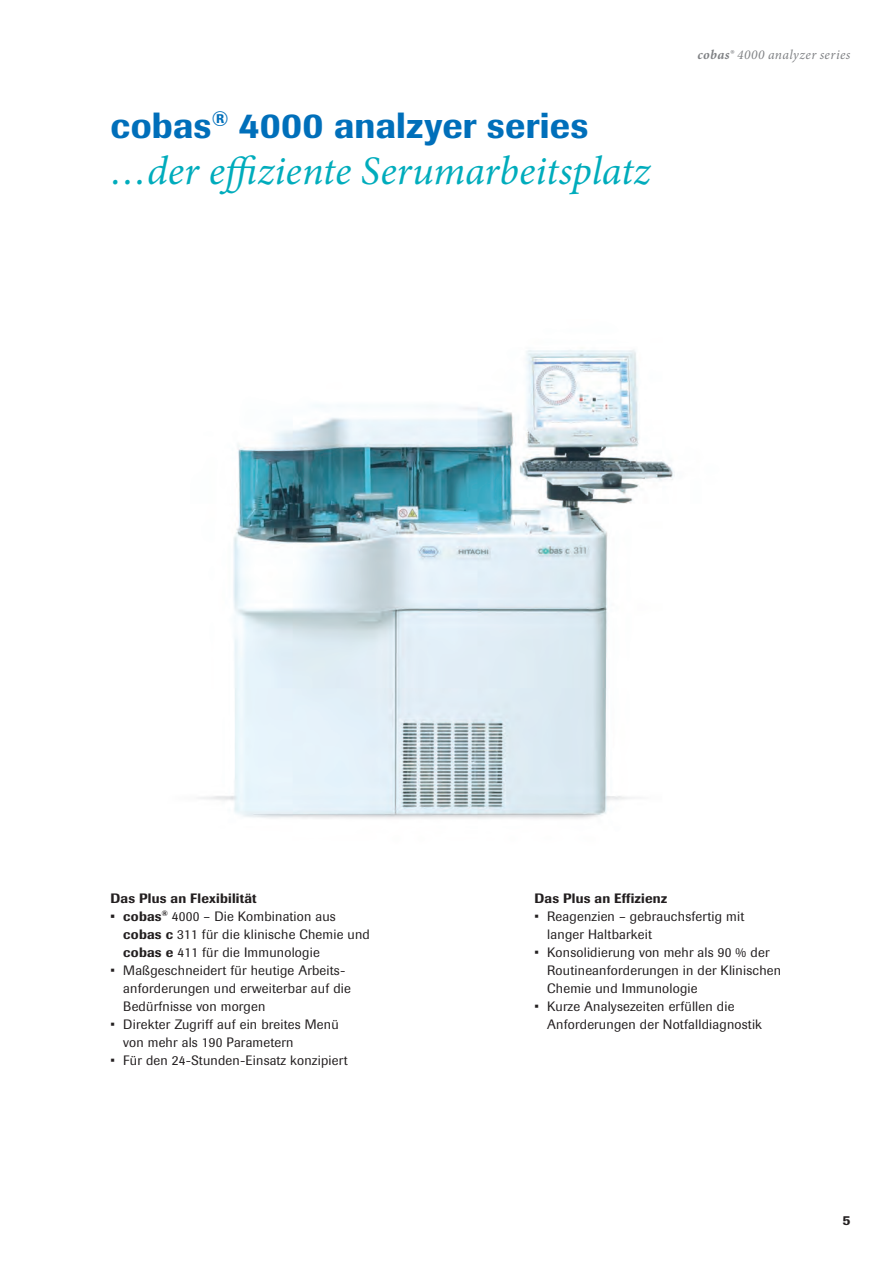
<style>
.page{position:relative;width:893px;height:1263px;background:#fff}
.page>*{position:absolute;margin:0;border:0;box-sizing:border-box;transform-origin:0 0}
.t1{font:italic 40.5px "Minion Pro";color:#00acbc}
.t2{font:500 36px "Imago Pro";letter-spacing:.005em;color:#006fba}
.t3{font:13.5px/18px "Imago Pro";letter-spacing:.015em;color:#231f20}
.t4{font:500 13.5px "Imago Pro";letter-spacing:.015em;color:#231f20}
.t5{font:italic 13.5px "Minion Pro";letter-spacing:.03em;color:#808285}
.s1{font-weight:700}
.s2{font-weight:500}
</style>
<div class="page">
<img style="left:200px;top:350px;width:475px;height:469px">
<h2 class="t2" style="left:111px;top:102px;width:480px">cobas<sup>®</sup> 4000 analzyer series</h2>
<h1 class="t1" style="left:111px;top:143px;width:541px">…der effiziente Serumarbeitsplatz</h1>
<p class="t5" style="left:697px;top:45px;width:154px"><span class="s1">cobas®</span> 4000 analyzer series</p>
<p class="t4" style="left:111px;top:889px;width:148px">Das Plus an Flexibilität</p>
<p class="t3" style="left:123px;top:907px;width:248px;text-indent:-13px"><span class="s2">• cobas</span><sup>®</sup> 4000 – Die Kombination aus <span class="s2">cobas c</span> 311 für die klinische Chemie und <span class="s2">cobas e</span> 411 für die Immunologie</p>
<p class="t3" style="left:123px;top:961px;width:229px;text-indent:-13px">• Maßgeschneidert für heutige Arbeits&shy;anforderungen und erweiterbar auf die<br>Bedürfnisse von morgen</p>
<p class="t3" style="left:123px;top:1015px;width:217px;text-indent:-13px">• Direkter Zugriff auf ein breites Menü von mehr als 190 Parametern</p>
<p class="t3" style="left:111px;top:1051px;width:239px">• Für den 24-Stunden-Einsatz konzipiert</p>
<p class="t4" style="left:534px;top:889px;width:134px">Das Plus an Effizienz</p>
<p class="t3" style="left:547px;top:907px;width:199px;text-indent:-13px">• Reagenzien – gebrauchsfertig mit langer Haltbarkeit</p>
<p class="t3" style="left:547px;top:943px;width:235px;text-indent:-13px">• Konsolidierung von mehr als 90 % der<br>Routineanforderungen in der Klinischen<br>Chemie und Immunologie</p>
<p class="t3" style="left:547px;top:997px;width:216px;text-indent:-13px">• Kurze Analysezeiten erfüllen die<br>Anforderungen der Notfalldiagnostik</p>
<p class="t4" style="left:843px;top:1211px;width:9px">5</p>
</div>
